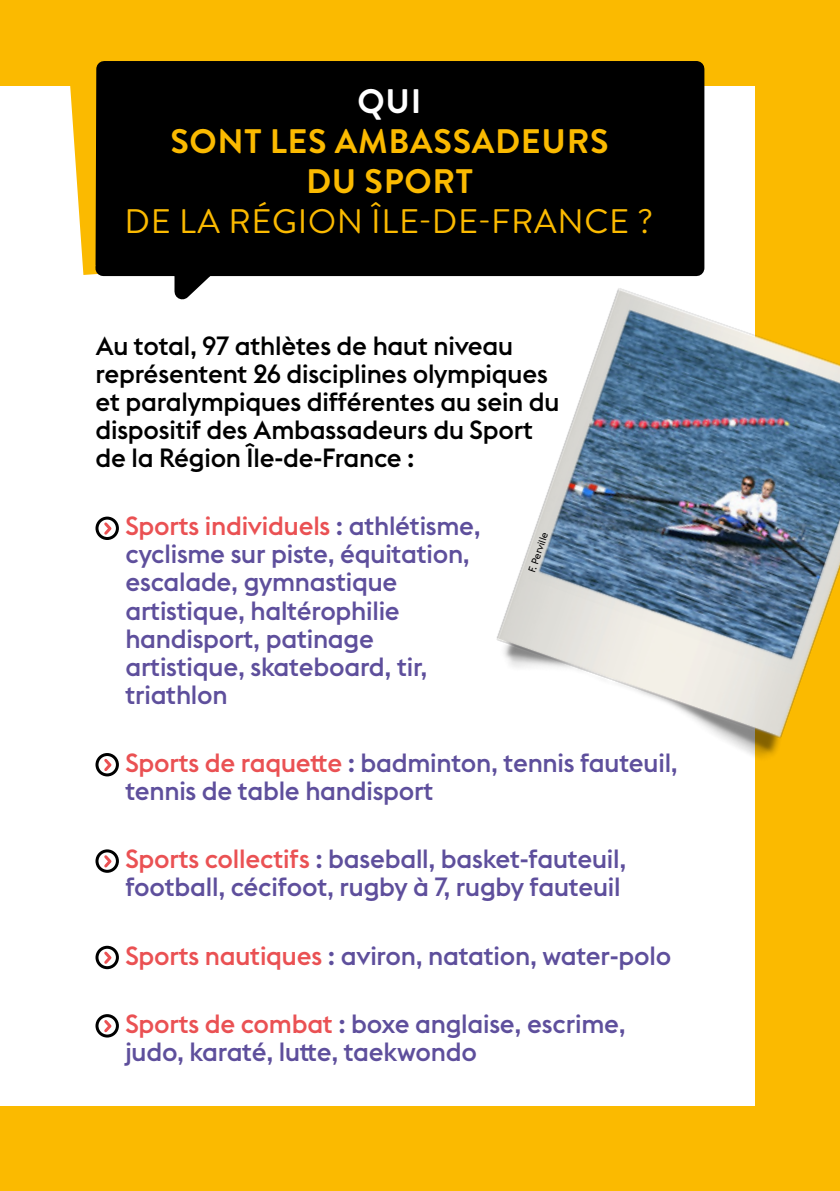
<style>
.page{position:relative;width:840px;height:1191px;background:#fff}
.page>*{position:absolute;margin:0;border:0;box-sizing:border-box;transform-origin:0 0}
.t1{font:700 34px/40px "Brandon Grotesque";letter-spacing:.02em;color:#fbba00;text-align:center}
.t2{font:34px "Brandon Grotesque";letter-spacing:.02em;color:#fbba00}
.t3{font:700 34px "Brandon Grotesque";color:#fff}
.t4{font:500 26px/28px "Euclid Flex";letter-spacing:-.01em;color:#5e4f9c}
.t5{font:500 26px/28px "Euclid Flex";letter-spacing:-.01em;color:#000}
.t6{font:10px "Euclid Flex";color:#000}
.s1{color:#ea5153}
</style>
<div class="page">
<div style="left:0;top:0;width:839px;height:1191px;background:#fbba00"></div>
<div style="left:0;top:86px;width:754px;height:1020px;background:#fff"></div>
<div style="left:95px;top:516px;width:24px;height:24px;border:3px solid #000;border-radius:50%"></div>
<svg style="left:101px;top:519px;width:13px;height:18px"></svg>
<div style="left:95px;top:753px;width:24px;height:23px;border:3px solid #000;border-radius:50%"></div>
<svg style="left:101px;top:756px;width:13px;height:18px"></svg>
<div style="left:95px;top:849px;width:24px;height:23px;border:3px solid #000;border-radius:50%"></div>
<svg style="left:101px;top:852px;width:13px;height:18px"></svg>
<div style="left:95px;top:945px;width:24px;height:24px;border:3px solid #000;border-radius:50%"></div>
<svg style="left:101px;top:949px;width:13px;height:17px"></svg>
<div style="left:95px;top:1014px;width:24px;height:23px;border:3px solid #000;border-radius:50%"></div>
<svg style="left:101px;top:1017px;width:13px;height:18px"></svg>
<svg style="left:70px;top:86px;width:17px;height:189px;fill:#fbba00"></svg>
<svg style="left:87px;top:61px;width:618px;height:239px;background:#141310"></svg>
<img style="left:474px;top:256px;width:365px;height:532px">
<h1 class="t3" style="left:357px;top:77px;width:65px">QUI</h1>
<h1 class="t1" style="left:170px;top:121px;width:439px">SONT LES AMBASSADEURS<br>DU SPORT</h1>
<h1 class="t2" style="left:124px;top:197px;width:529px">DE LA RÉGION ÎLE-DE-FRANCE ?</h1>
<p class="t5" style="left:95px;top:332px;width:465px">Au total, 97 athlètes de haut niveau représentent 26 disciplines olympiques et paralympiques différentes au sein du dispositif des Ambassadeurs du Sport de la Région Île-de-France :</p>
<p class="t4" style="left:125px;top:512px;width:357px"><span class="s1">Sports individuels</span> : athlétisme, cyclisme sur piste, équitation, escalade, gymnastique artistique, haltérophilie handisport, patinage artistique, skateboard, tir, triathlon</p>
<p class="t6" style="left:525px;top:570px;width:44px;rotate:-71deg">F. Perville</p>
<p class="t4" style="left:125px;top:749px;width:553px"><span class="s1">Sports de raquette</span> : badminton, tennis fauteuil, tennis de table handisport</p>
<p class="t4" style="left:125px;top:845px;width:502px"><span class="s1">Sports collectifs</span> : baseball, basket-fauteuil, football, cécifoot, rugby à 7, rugby fauteuil</p>
<p class="t4" style="left:125px;top:941px;width:547px"><span class="s1">Sports nautiques</span> : aviron, natation, water-polo</p>
<p class="t4" style="left:125px;top:1010px;width:501px"><span class="s1">Sports de combat</span> : boxe anglaise, escrime, judo, karaté, lutte, taekwondo</p>
</div>
